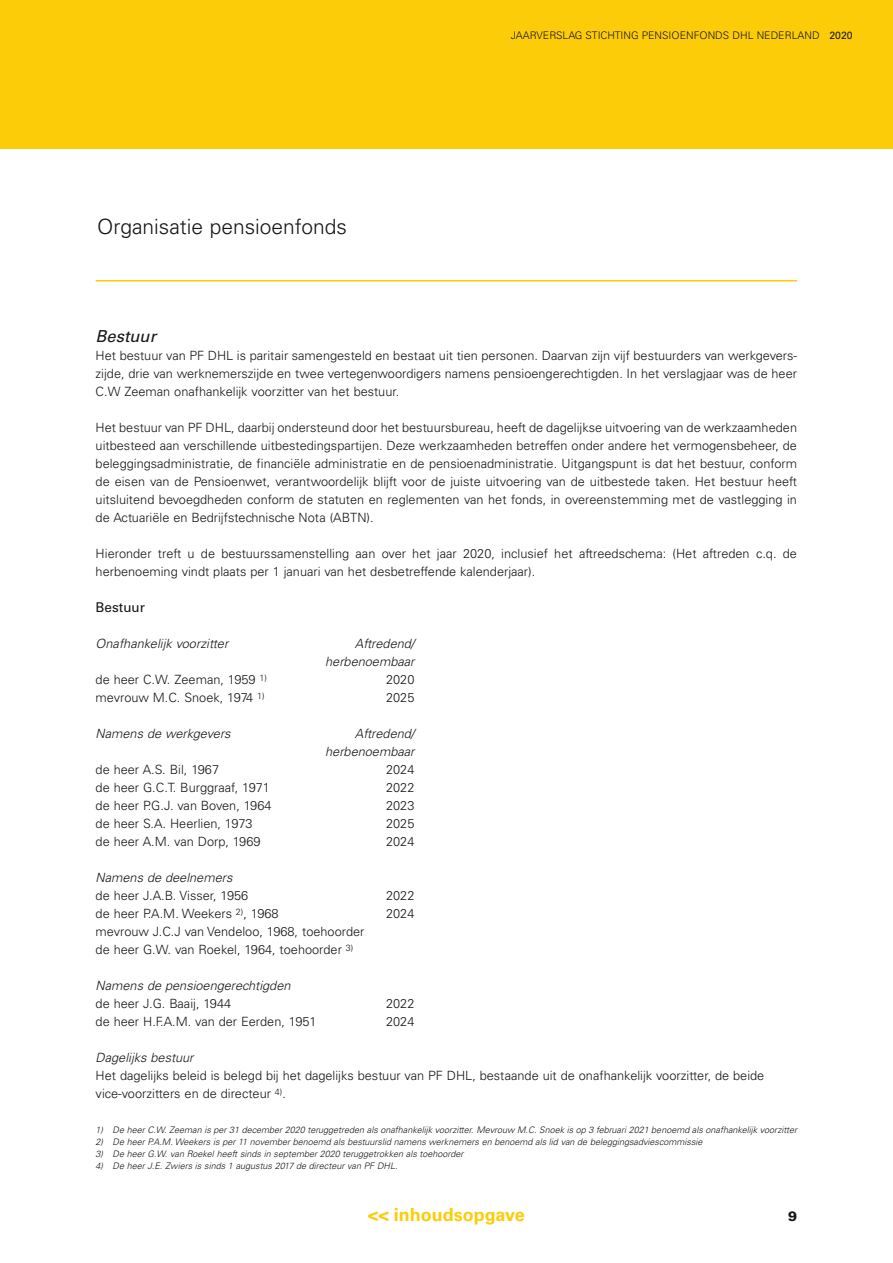
<style>
.page{position:relative;width:893px;height:1263px;background:#fff}
.page>*{position:absolute;margin:0;border:0;box-sizing:border-box;transform-origin:0 0}
.t1{font:300 21px "Univers LT Std";color:#151716}
.t2{font:700 18px "Univers LT Std";color:#fdcc09}
.t3{font:italic 16.5px "Univers LT Std";color:#151716}
.t4{font:13.5px "Univers LT Std";color:#151716}
.t5{font:900 13.5px "Univers LT Std";color:#151716}
.t6{font:300 12.75px/18px "Univers LT Std";color:#151716}
.t7{font:italic 300 12.75px/18px "Univers LT Std";color:#151716;text-align:right}
.t8{font:300 10.5px "Univers LT Std";color:#151716}
.t9{font:italic 300 9px "Univers LT Std";color:#151716}
.s1{font-weight:400}
</style>
<div class="page">
<div style="left:0;top:0;width:893px;height:149px;background:#fdcc09"></div>
<hr style="left:96px;top:280px;width:701px;height:2px;background:#fdcc09">
<h1 class="t1" style="left:97px;top:218px;width:251px">Organisatie pensioenfonds</h1>
<p class="t8" style="left:511px;top:31px;width:343px">JAARVERSLAG STICHTING PENSIOENFONDS DHL NEDERLAND <span class="s1">2020</span></p>
<p class="t3" style="left:96px;top:329px;width:62px">Bestuur</p>
<p class="t6" style="left:96px;top:347px;width:703px;text-align:justify">Het bestuur van PF DHL is paritair samengesteld en bestaat uit tien personen. Daarvan zijn vijf bestuurders van werkgevers&shy;zijde, drie van werknemerszijde en twee vertegenwoordigers namens pensioengerechtigden. In het verslagjaar was de heer C.W Zeeman onafhankelijk voorzitter van het bestuur.</p>
<p class="t6" style="left:96px;top:419px;width:703px;text-align:justify">Het bestuur van PF DHL, daarbij ondersteund door het bestuursbureau, heeft de dagelijkse uitvoering van de werkzaamheden uitbesteed aan verschillende uitbestedingspartijen. Deze werkzaamheden betreffen onder andere het vermogensbeheer, de beleggingsadministratie, de financiële administratie en de pensioenadministratie. Uitgangspunt is dat het bestuur, conform de eisen van de Pensioenwet, verantwoordelijk blijft voor de juiste uitvoering van de uitbestede taken. Het bestuur heeft uitsluitend bevoegdheden conform de statuten en reglementen van het fonds, in overeenstemming met de vastlegging in de Actuariële en Bedrijfstechnische Nota (ABTN).</p>
<p class="t6" style="left:96px;top:545px;width:703px">Hieronder treft u de bestuurssamenstelling aan over het jaar 2020, inclusief het aftreedschema: (Het aftreden c.q. de herbenoeming vindt plaats per 1 januari van het desbetreffende kalenderjaar).</p>
<p class="t4" style="left:96px;top:602px;width:51px">Bestuur</p>
<p class="t7" style="left:96px;top:635px;width:134px">Onafhankelijk voorzitter</p>
<p class="t7" style="left:325px;top:635px;width:91px">Aftredend/ herbenoembaar</p>
<p class="t6" style="left:96px;top:671px;width:173px">de heer C.W. Zeeman, 1959 <sup>1)</sup></p>
<p class="t6" style="left:386px;top:671px;width:30px">2020</p>
<p class="t6" style="left:96px;top:689px;width:170px">mevrouw M.C. Snoek, 1974 <sup>1)</sup></p>
<p class="t6" style="left:386px;top:689px;width:30px">2025</p>
<p class="t7" style="left:96px;top:725px;width:136px">Namens de werkgevers</p>
<p class="t7" style="left:325px;top:725px;width:91px">Aftredend/ herbenoembaar</p>
<p class="t6" style="left:96px;top:761px;width:125px">de heer A.S. Bil, 1967</p>
<p class="t6" style="left:386px;top:761px;width:30px">2024</p>
<p class="t6" style="left:96px;top:779px;width:176px">de heer G.C.T. Burggraaf, 1971</p>
<p class="t6" style="left:386px;top:779px;width:30px">2022</p>
<p class="t6" style="left:96px;top:797px;width:177px">de heer P.G.J. van Boven, 1964</p>
<p class="t6" style="left:386px;top:797px;width:30px">2023</p>
<p class="t6" style="left:96px;top:815px;width:159px">de heer S.A. Heerlien, 1973</p>
<p class="t6" style="left:386px;top:815px;width:30px">2025</p>
<p class="t6" style="left:96px;top:833px;width:166px">de heer A.M. van Dorp, 1969</p>
<p class="t6" style="left:386px;top:833px;width:30px">2024</p>
<p class="t7" style="left:96px;top:869px;width:138px">Namens de deelnemers</p>
<p class="t6" style="left:96px;top:887px;width:154px">de heer J.A.B. Visser, 1956</p>
<p class="t6" style="left:386px;top:887px;width:30px">2022</p>
<p class="t6" style="left:96px;top:905px;width:184px">de heer P.A.M. Weekers <sup>2)</sup>, 1968</p>
<p class="t6" style="left:386px;top:905px;width:30px">2024</p>
<p class="t6" style="left:96px;top:923px;width:270px">mevrouw J.C.J van Vendeloo, 1968, toehoorder de heer G.W. van Roekel, 1964, toehoorder <sup>3)</sup></p>
<p class="t7" style="left:96px;top:977px;width:196px">Namens de pensioengerechtigden</p>
<p class="t6" style="left:96px;top:995px;width:137px">de heer J.G. Baaij, 1944</p>
<p class="t6" style="left:386px;top:995px;width:30px">2022</p>
<p class="t6" style="left:96px;top:1013px;width:222px">de heer H.F.A.M. van der Eerden, 1951</p>
<p class="t6" style="left:386px;top:1013px;width:30px">2024</p>
<p class="t7" style="left:96px;top:1049px;width:99px">Dagelijks bestuur</p>
<p class="t6" style="left:96px;top:1067px;width:670px">Het dagelijks beleid is belegd bij het dagelijks bestuur van PF DHL, bestaande uit de onafhankelijk voorzitter, de beide vice-voorzitters en de directeur <sup>4)</sup>.</p>
<p class="t9" style="left:96px;top:1126px;width:703px">1) De heer C.W. Zeeman is per 31 december 2020 teruggetreden als onafhankelijk voorzitter. Mevrouw M.C. Snoek is op 3 februari 2021 benoemd als onafhankelijk voorzitter</p>
<p class="t9" style="left:96px;top:1138px;width:608px">2) De heer P.A.M. Weekers is per 11 november benoemd als bestuurslid namens werknemers en benoemd als lid van de beleggingsadviescommissie</p>
<p class="t9" style="left:96px;top:1150px;width:369px">3) De heer G.W. van Roekel heeft sinds in september 2020 teruggetrokken als toehoorder</p>
<p class="t9" style="left:96px;top:1162px;width:303px">4) De heer J.E. Zwiers is sinds 1 augustus 2017 de directeur van PF DHL.</p>
<h2 class="t2" style="left:368px;top:1207px;width:158px">&lt;&lt; inhoudsopgave</h2>
<p class="t5" style="left:788px;top:1209px;width:11px">9</p>
</div>
